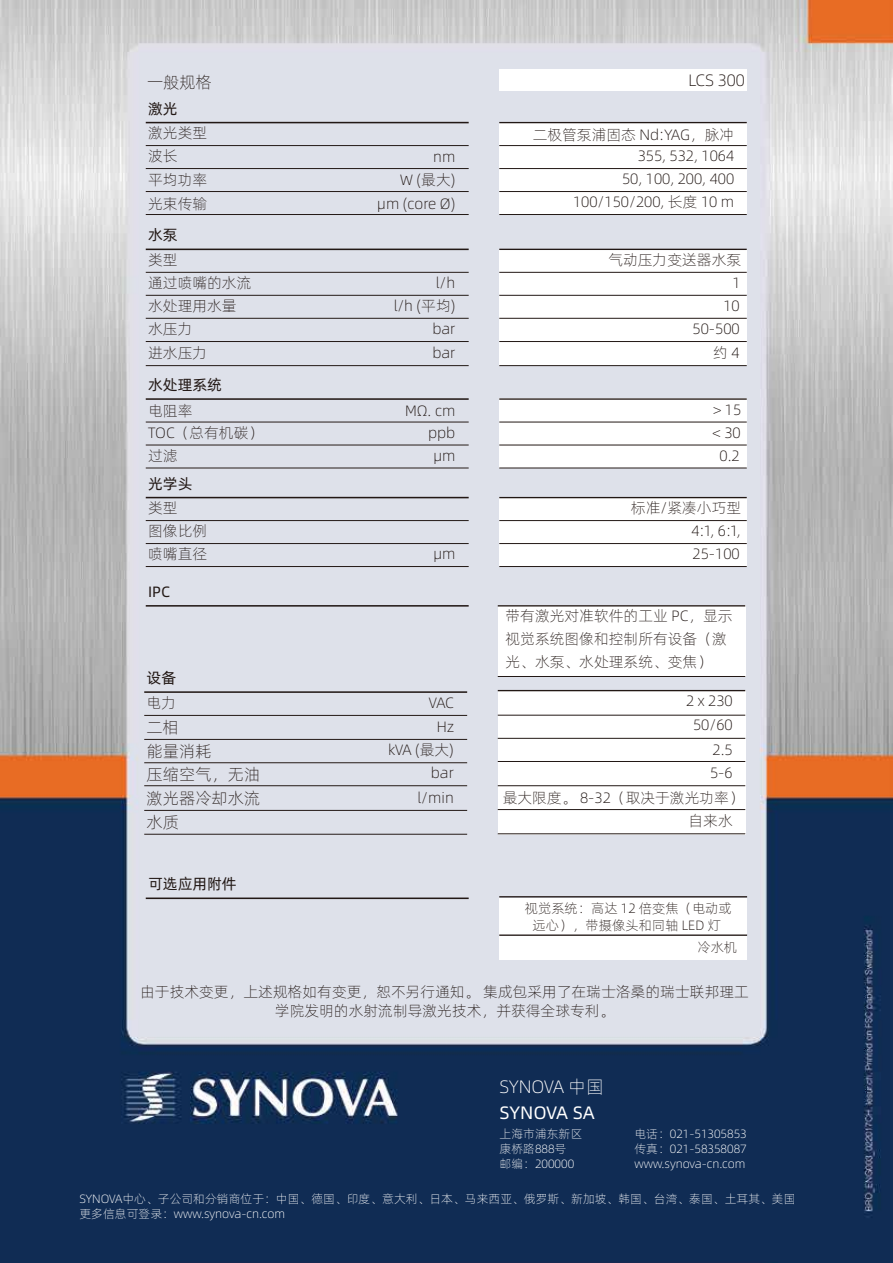
<style>
.page{position:relative;width:893px;height:1263px;background:#fff}
.page>*{position:absolute;margin:0;border:0;box-sizing:border-box;transform-origin:0 0}
.t1{font:18px "Alibaba Pu Hui Ti L";color:#fff}
.t2{font:18px "Alibaba Pu Hui Ti R";letter-spacing:-.01em;color:#fff}
.t3{font:16.5px/23.1px "Alibaba Pu Hui Ti L";color:#221815}
.t4{font:15px/23px "Alibaba Pu Hui Ti L";color:#221815;text-align:right}
.t5{font:15px "Alibaba Pu Hui Ti R";color:#221815}
.t6{font:13.5px/16.8px "Alibaba Pu Hui Ti L";color:#221815;text-align:center}
.t7{font:12px/15px "Alibaba Pu Hui Ti L";color:#fff}
</style>
<div class="page">
<img style="left:0;top:0;width:893px;height:1263px">
<div style="left:498px;top:690px;width:247px;height:144px;background:#fff"></div>
<div style="left:499px;top:898px;width:248px;height:62px;background:#fff"></div>
<div style="left:498px;top:605px;width:247px;height:71px;background:#fff"></div>
<div style="left:499px;top:123px;width:248px;height:91px;background:#fff"></div>
<div style="left:499px;top:70px;width:248px;height:21px;background:#fff"></div>
<hr style="left:146px;top:122px;width:323px;height:1px;background:#221815">
<hr style="left:146px;top:145px;width:323px;height:1px;background:#221815">
<hr style="left:146px;top:168px;width:323px;height:1px;background:#221815">
<hr style="left:146px;top:605px;width:323px;height:2px;background:#221815">
<hr style="left:146px;top:897px;width:323px;height:2px;background:#221815">
<hr style="left:144px;top:691px;width:323px;height:2px;background:#221815">
<hr style="left:144px;top:715px;width:323px;height:1px;background:#221815">
<hr style="left:144px;top:739px;width:323px;height:1px;background:#221815">
<hr style="left:144px;top:762px;width:323px;height:1px;background:#221815">
<hr style="left:144px;top:785px;width:323px;height:1px;background:#221815">
<hr style="left:144px;top:810px;width:323px;height:1px;background:#221815">
<hr style="left:144px;top:834px;width:323px;height:1px;background:#221815">
<hr style="left:146px;top:191px;width:323px;height:1px;background:#221815">
<hr style="left:146px;top:214px;width:323px;height:1px;background:#221815">
<hr style="left:499px;top:896px;width:248px;height:1px;background:#221815">
<hr style="left:499px;top:934px;width:248px;height:2px;background:#221815">
<hr style="left:499px;top:122px;width:248px;height:1px;background:#221815">
<hr style="left:499px;top:145px;width:248px;height:1px;background:#221815">
<hr style="left:499px;top:168px;width:248px;height:1px;background:#221815">
<div style="left:499px;top:249px;width:248px;height:117px;background:#fff"></div>
<hr style="left:146px;top:249px;width:323px;height:1px;background:#221815">
<hr style="left:146px;top:272px;width:323px;height:1px;background:#221815">
<hr style="left:146px;top:295px;width:323px;height:1px;background:#221815">
<hr style="left:146px;top:318px;width:323px;height:1px;background:#221815">
<hr style="left:499px;top:249px;width:248px;height:1px;background:#221815">
<hr style="left:499px;top:272px;width:248px;height:1px;background:#221815">
<hr style="left:499px;top:295px;width:248px;height:1px;background:#221815">
<hr style="left:499px;top:318px;width:248px;height:1px;background:#221815">
<hr style="left:146px;top:341px;width:323px;height:1px;background:#221815">
<hr style="left:499px;top:341px;width:248px;height:1px;background:#221815">
<hr style="left:146px;top:365px;width:323px;height:1px;background:#221815">
<hr style="left:499px;top:365px;width:248px;height:1px;background:#221815">
<div style="left:499px;top:399px;width:248px;height:69px;background:#fff"></div>
<hr style="left:146px;top:398px;width:323px;height:2px;background:#221815">
<hr style="left:146px;top:422px;width:323px;height:1px;background:#221815">
<hr style="left:146px;top:445px;width:323px;height:1px;background:#221815">
<hr style="left:146px;top:468px;width:323px;height:1px;background:#221815">
<hr style="left:499px;top:398px;width:248px;height:2px;background:#221815">
<hr style="left:499px;top:422px;width:248px;height:1px;background:#221815">
<hr style="left:499px;top:445px;width:248px;height:1px;background:#221815">
<hr style="left:499px;top:468px;width:248px;height:1px;background:#221815">
<div style="left:499px;top:497px;width:248px;height:69px;background:#fff"></div>
<hr style="left:146px;top:497px;width:323px;height:1px;background:#221815">
<hr style="left:146px;top:520px;width:323px;height:1px;background:#221815">
<hr style="left:146px;top:543px;width:323px;height:1px;background:#221815">
<hr style="left:146px;top:566px;width:323px;height:1px;background:#221815">
<hr style="left:499px;top:497px;width:248px;height:1px;background:#221815">
<hr style="left:499px;top:520px;width:248px;height:1px;background:#221815">
<hr style="left:499px;top:543px;width:248px;height:1px;background:#221815">
<hr style="left:499px;top:566px;width:248px;height:1px;background:#221815">
<hr style="left:498px;top:605px;width:247px;height:1px;background:#221815">
<hr style="left:498px;top:690px;width:247px;height:1px;background:#221815">
<hr style="left:498px;top:715px;width:247px;height:1px;background:#221815">
<hr style="left:498px;top:738px;width:247px;height:1px;background:#221815">
<hr style="left:498px;top:676px;width:247px;height:1px;background:#221815">
<hr style="left:498px;top:761px;width:247px;height:1px;background:#221815">
<hr style="left:498px;top:785px;width:247px;height:1px;background:#221815">
<hr style="left:498px;top:809px;width:247px;height:1px;background:#221815">
<hr style="left:498px;top:833px;width:247px;height:1px;background:#221815">
<hr style="left:499px;top:191px;width:248px;height:1px;background:#221815">
<hr style="left:499px;top:214px;width:248px;height:1px;background:#221815">
<p class="t3" style="left:147px;top:69px;width:66px">一般规格</p>
<p class="t3" style="left:688px;top:68px;width:58px">LCS 300</p>
<p class="t5" style="left:148px;top:97px;width:31px">激光</p>
<p class="t4" style="left:148px;top:120px;width:61px">激光类型</p>
<p class="t4" style="left:377px;top:144px;width:80px;line-height:23.4px">nm<br>W (最大) µm (core Ø)</p>
<p class="t4" style="left:533px;top:123px;width:203px;line-height:21.5px">二极管泵浦固态 Nd:YAG，脉冲<br>355, 532, 1064</p>
<p class="t4" style="left:573px;top:167px;width:163px">50, 100, 200, 400<br>100/150/200, 长度 10 m</p>
<p class="t4" style="left:148px;top:143px;width:61px;line-height:23.7px;text-align:left">波长<br>平均功率</p>
<p class="t4" style="left:148px;top:191px;width:61px">光束传输</p>
<p class="t5" style="left:148px;top:224px;width:31px">水泵</p>
<p class="t4" style="left:148px;top:247px;width:105px;text-align:left">类型<br>通过喷嘴的水流水处理用水量</p>
<p class="t4" style="left:394px;top:270px;width:63px">l/h<br>l/h (平均)</p>
<p class="t4" style="left:608px;top:247px;width:134px">气动压力变送器水泵<br>1<br>10</p>
<p class="t4" style="left:148px;top:316px;width:46px">水压力</p>
<p class="t4" style="left:432px;top:316px;width:24px">bar</p>
<p class="t4" style="left:692px;top:316px;width:49px">50-500</p>
<p class="t4" style="left:148px;top:340px;width:61px">进水压力</p>
<p class="t4" style="left:432px;top:340px;width:24px">bar</p>
<p class="t4" style="left:713px;top:340px;width:28px">约 4</p>
<p class="t5" style="left:148px;top:373px;width:75px">水处理系统</p>
<p class="t4" style="left:148px;top:399px;width:117px;line-height:21.5px;text-align:left">电阻率<br>TOC（总有机碳）</p>
<p class="t4" style="left:148px;top:443px;width:31px">过滤</p>
<p class="t4" style="left:713px;top:397px;width:30px;text-align:center">&gt; 15 &lt; 30<br>0.2</p>
<p class="t4" style="left:405px;top:398px;width:52px">MΩ. cm</p>
<p class="t4" style="left:433px;top:443px;width:24px">µm</p>
<p class="t4" style="left:428px;top:420px;width:29px">ppb</p>
<p class="t5" style="left:148px;top:472px;width:46px">光学头</p>
<p class="t4" style="left:148px;top:495px;width:61px;text-align:left">类型<br>图像比例喷嘴直径</p>
<p class="t5" style="left:148px;top:580px;width:24px">IPC</p>
<p class="t5" style="left:147px;top:666px;width:31px">设备</p>
<p class="t4" style="left:147px;top:690px;width:31px">电力</p>
<p class="t3" style="left:147px;top:715px;width:115px">二相<br>能量消耗<br>压缩空气，无油</p>
<p class="t4" style="left:433px;top:541px;width:24px">µm</p>
<p class="t4" style="left:388px;top:690px;width:67px;line-height:23.5px">VAC<br>Hz<br>kVA (最大) bar</p>
<p class="t3" style="left:147px;top:786px;width:115px">激光器冷却水流</p>
<p class="t4" style="left:418px;top:785px;width:38px">l/min</p>
<p class="t3" style="left:147px;top:810px;width:34px">水质</p>
<p class="t5" style="left:148px;top:873px;width:90px">可选应用附件</p>
<p class="t4" style="left:691px;top:495px;width:51px;text-align:justify;text-indent:-61px">标准/紧凑小巧型4:1, 6:1, 25-100</p>
<p class="t4" style="left:505px;top:604px;width:229px;text-align:left">带有激光对准软件的工业 PC，显示视觉系统图像和控制所有设备（激光、水泵、水处理系统、变焦）</p>
<p class="t4" style="left:686px;top:688px;width:48px;line-height:24.6px">2 x 230<br>50/60<br>2.5</p>
<p class="t4" style="left:503px;top:758px;width:243px;line-height:25.8px;text-align:left;text-indent:207px">5-6最大限度。 8-32（取决于激光功率）</p>
<p class="t4" style="left:688px;top:808px;width:46px">自来水</p>
<p class="t6" style="left:525px;top:899px;width:209px">视觉系统：高达 12 倍变焦（电动或远心），带摄像头和同轴 LED 灯</p>
<p class="t6" style="left:697px;top:938px;width:41px">冷水机</p>
<p class="t4" style="left:140px;top:981px;width:610px;line-height:19.8px;text-align:center">由于技术变更，上述规格如有变更，恕不另行通知。 集成包采用了在瑞士洛桑的瑞士联邦理工学院发明的水射流制导激光技术，并获得全球专利。</p>
<p class="t1" style="left:500px;top:1073px;width:106px">SYNOVA 中国</p>
<p class="t2" style="left:500px;top:1099px;width:97px">SYNOVA SA</p>
<p class="t7" style="left:500px;top:1125px;width:84px">上海市浦东新区康桥路888号<br>邮编：200000</p>
<p class="t7" style="left:634px;top:1125px;width:114px;text-align:justify">电话：021-51305853传真：021-58358087 www.synova-cn.com</p>
<p class="t7" style="left:80px;top:1190px;width:717px">SYNOVA中心、子公司和分销商位于：中国、德国、印度、意大利、日本、马来西亚、俄罗斯、新加坡、韩国、台湾、泰国、土耳其、美国更多信息可登录：www.synova-cn.com</p>
</div>
